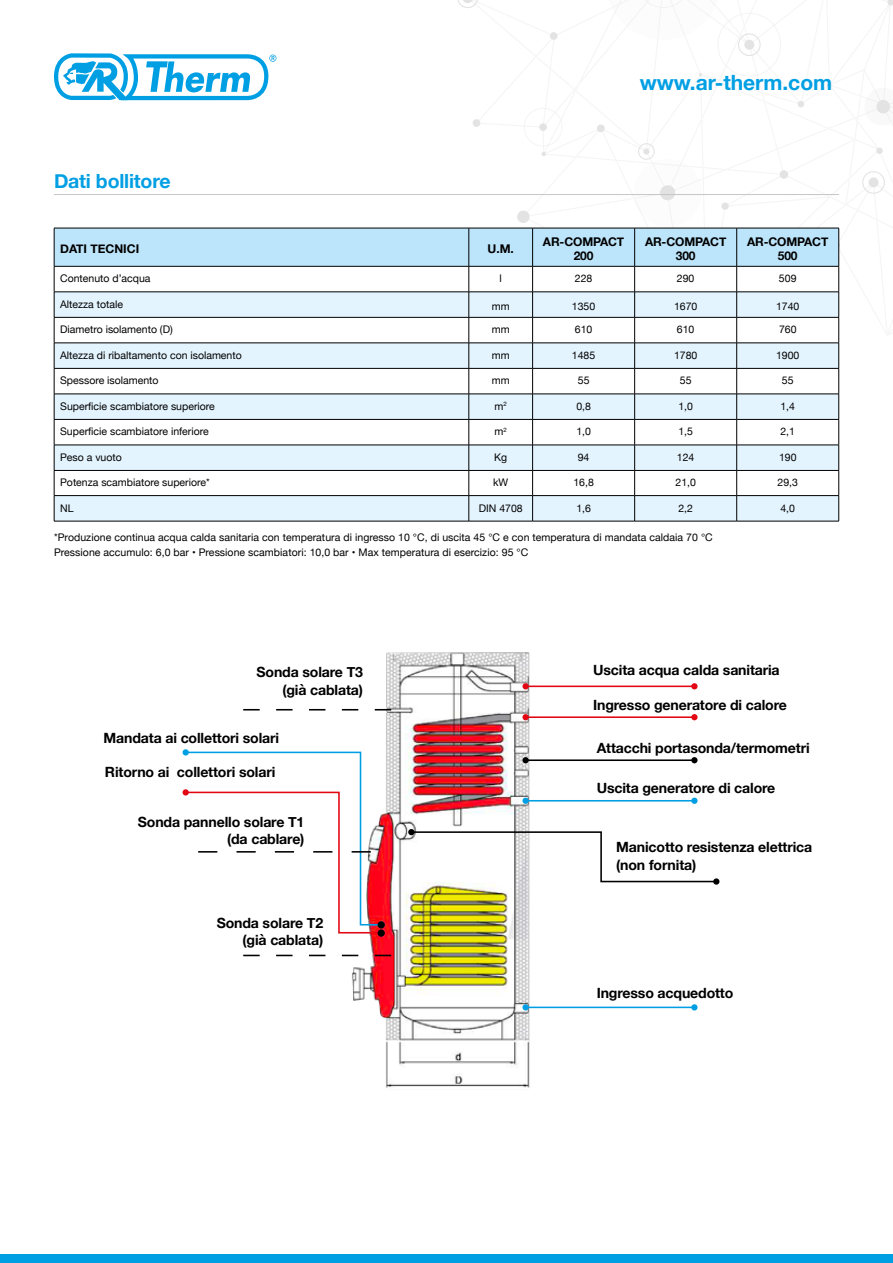
<style>
.page{position:relative;width:893px;height:1263px;background:#fff}
.page>*{position:absolute;margin:0;border:0;box-sizing:border-box;transform-origin:0 0}
.t1{font:700 21px "Helvetica Neue";color:#009fe3}
.t2{font:700 19.5px "Helvetica Neue";letter-spacing:-.01em;color:#009fe3}
.t3{font:700 14.1px/17.2px "Helvetica Neue";letter-spacing:-.01em;color:#000;text-align:right}
.t4{font:700 12px/14.4px "Helvetica Neue";letter-spacing:-.01em;color:#000;text-align:center}
.t5{font:10.5px/15px "Helvetica Neue";color:#000}
</style>
<div class="page">
<div style="left:0;top:1254px;width:893px;height:9px;background:#009fe3"></div>
<svg style="left:54px;top:0;width:839px;height:521px"></svg>
<hr style="left:54px;top:521px;width:415px;height:1px;background:#000">
<hr style="left:469px;top:521px;width:64px;height:1px;background:#000">
<hr style="left:533px;top:521px;width:102px;height:1px;background:#000">
<hr style="left:635px;top:521px;width:102px;height:1px;background:#000">
<hr style="left:737px;top:521px;width:102px;height:1px;background:#000">
<img style="left:182px;top:652px;width:425px;height:436px">
<hr style="left:526px;top:1006px;width:168px;height:2px;background:#009fe3">
<div style="left:522px;top:1004px;width:7px;height:6px;background:#009fe3;border-radius:50%"></div>
<div style="left:691px;top:1004px;width:7px;height:6px;background:#009fe3;border-radius:50%"></div>
<hr style="left:526px;top:800px;width:168px;height:1px;background:#009fe3">
<div style="left:522px;top:798px;width:7px;height:6px;background:#009fe3;border-radius:50%"></div>
<div style="left:691px;top:798px;width:7px;height:6px;background:#009fe3;border-radius:50%"></div>
<hr style="left:526px;top:759px;width:168px;height:2px;background:#000">
<div style="left:522px;top:757px;width:7px;height:6px;background:#000;border-radius:50%"></div>
<div style="left:691px;top:757px;width:7px;height:6px;background:#000;border-radius:50%"></div>
<svg style="left:408px;top:829px;width:306px;height:54px"></svg>
<div style="left:713px;top:878px;width:6px;height:7px;background:#000;border-radius:50%"></div>
<hr style="left:526px;top:716px;width:168px;height:2px;background:#e30613">
<div style="left:522px;top:714px;width:7px;height:6px;background:#e30613;border-radius:50%"></div>
<div style="left:691px;top:714px;width:7px;height:6px;background:#e30613;border-radius:50%"></div>
<hr style="left:526px;top:685px;width:168px;height:2px;background:#e30613">
<div style="left:522px;top:683px;width:7px;height:6px;background:#e30613;border-radius:50%"></div>
<div style="left:691px;top:683px;width:7px;height:6px;background:#e30613;border-radius:50%"></div>
<div style="left:378px;top:929px;width:7px;height:8px;background:#000;border-radius:50%"></div>
<hr style="left:54px;top:194px;width:785px;height:1px;background:#c6c6c6">
<svg style="left:243px;top:709px;width:148px;height:1px"></svg>
<svg style="left:182px;top:826px;width:189px;height:190px"></svg>
<svg style="left:243px;top:955px;width:148px;height:1px"></svg>
<svg style="left:183px;top:749px;width:200px;height:185px"></svg>
<h2 class="t2" style="left:54px;top:166px;width:118px">Dati bollitore</h2>
<h1 class="t1" style="left:640px;top:66px;width:194px">www.ar-therm.com</h1>
<p class="t4" style="left:60px;top:242px;width:81px">DATI TECNICI</p>
<p class="t4" style="left:487px;top:242px;width:28px">U.M.</p>
<p class="t4" style="left:543px;top:235px;width:83px">AR-COMPACT<br>200</p>
<p class="t4" style="left:645px;top:235px;width:83px">AR-COMPACT<br>300</p>
<p class="t4" style="left:747px;top:235px;width:83px">AR-COMPACT<br>500</p>
<p class="t5" style="left:60px;top:272px;width:92px">Contenuto d’acqua</p>
<p class="t5" style="left:500px;top:272px;width:4px">l</p>
<p class="t5" style="left:575px;top:272px;width:19px">228</p>
<p class="t5" style="left:677px;top:272px;width:19px">290</p>
<p class="t5" style="left:779px;top:272px;width:19px">509</p>
<p class="t5" style="left:60px;top:297px;width:64px">Altezza totale</p>
<p class="t5" style="left:492px;top:299px;width:19px">mm</p>
<p class="t5" style="left:572px;top:299px;width:25px">1350</p>
<p class="t5" style="left:674px;top:299px;width:25px">1670</p>
<p class="t5" style="left:776px;top:299px;width:25px">1740</p>
<p class="t5" style="left:60px;top:323px;width:114px">Diametro isolamento (D)</p>
<p class="t5" style="left:492px;top:323px;width:19px">mm</p>
<p class="t5" style="left:575px;top:323px;width:19px">610</p>
<p class="t5" style="left:677px;top:323px;width:19px">610</p>
<p class="t5" style="left:779px;top:323px;width:19px">760</p>
<p class="t5" style="left:60px;top:348px;width:183px">Altezza di ribaltamento con isolamento</p>
<p class="t5" style="left:492px;top:348px;width:19px">mm</p>
<p class="t5" style="left:572px;top:348px;width:25px">1485</p>
<p class="t5" style="left:674px;top:348px;width:25px">1780</p>
<p class="t5" style="left:776px;top:348px;width:25px">1900</p>
<p class="t5" style="left:60px;top:374px;width:100px">Spessore isolamento</p>
<p class="t5" style="left:492px;top:374px;width:19px">mm</p>
<p class="t5" style="left:578px;top:374px;width:13px">55</p>
<p class="t5" style="left:680px;top:374px;width:13px">55</p>
<p class="t5" style="left:782px;top:374px;width:13px">55</p>
<p class="t5" style="left:60px;top:399px;width:156px">Superficie scambiatore superiore</p>
<p class="t5" style="left:495px;top:399px;width:14px">m<sup>2</sup></p>
<p class="t5" style="left:576px;top:399px;width:16px">0,8</p>
<p class="t5" style="left:678px;top:399px;width:16px">1,0</p>
<p class="t5" style="left:780px;top:399px;width:16px">1,4</p>
<p class="t5" style="left:60px;top:425px;width:150px">Superficie scambiatore inferiore</p>
<p class="t5" style="left:495px;top:425px;width:14px">m<sup>2</sup></p>
<p class="t5" style="left:576px;top:425px;width:16px">1,0</p>
<p class="t5" style="left:678px;top:425px;width:16px">1,5</p>
<p class="t5" style="left:780px;top:425px;width:16px">2,1</p>
<p class="t5" style="left:60px;top:450px;width:63px">Peso a vuoto</p>
<p class="t5" style="left:494px;top:450px;width:15px">Kg</p>
<p class="t5" style="left:578px;top:450px;width:13px">94</p>
<p class="t5" style="left:677px;top:450px;width:19px">124</p>
<p class="t5" style="left:779px;top:450px;width:19px">190</p>
<p class="t5" style="left:60px;top:476px;width:151px">Potenza scambiatore superiore*</p>
<p class="t5" style="left:493px;top:476px;width:17px">kW</p>
<p class="t5" style="left:573px;top:476px;width:22px">16,8</p>
<p class="t5" style="left:675px;top:476px;width:22px">21,0</p>
<p class="t5" style="left:777px;top:476px;width:22px">29,3</p>
<p class="t5" style="left:60px;top:501px;width:15px">NL</p>
<p class="t5" style="left:479px;top:501px;width:45px">DIN 4708</p>
<p class="t5" style="left:576px;top:501px;width:16px">1,6</p>
<p class="t5" style="left:678px;top:501px;width:16px">2,2</p>
<p class="t5" style="left:780px;top:501px;width:16px">4,0</p>
<p class="t5" style="left:54px;top:530px;width:660px">*Produzione continua acqua calda sanitaria con temperatura di ingresso 10 °C, di uscita 45 °C e con temperatura di mandata caldaia 70 °C<br>Pressione accumulo: 6,0 bar • Pressione scambiatori: 10,0 bar • Max temperatura di esercizio: 95 °C</p>
<h3 class="t3" style="left:257px;top:664px;width:108px">Sonda solare T3 (già cablata)</h3>
<h3 class="t3" style="left:104px;top:729px;width:177px">Mandata ai collettori solari</h3>
<h3 class="t3" style="left:105px;top:764px;width:172px">Ritorno ai collettori solari</h3>
<h3 class="t3" style="left:138px;top:814px;width:168px">Sonda pannello solare T1 (da cablare)</h3>
<h3 class="t3" style="left:217px;top:915px;width:108px">Sonda solare T2 (già cablata)</h3>
<h3 class="t3" style="left:593px;top:662px;width:188px">Uscita acqua calda sanitaria</h3>
<h3 class="t3" style="left:593px;top:697px;width:195px">Ingresso generatore di calore</h3>
<h3 class="t3" style="left:597px;top:740px;width:214px">Attacchi portasonda/termometri</h3>
<h3 class="t3" style="left:597px;top:780px;width:180px">Uscita generatore di calore</h3>
<h3 class="t3" style="left:616px;top:839px;width:197px;text-align:left">Manicotto resistenza elettrica (non fornita)</h3>
<h3 class="t3" style="left:597px;top:985px;width:138px">Ingresso acquedotto</h3>
</div>
